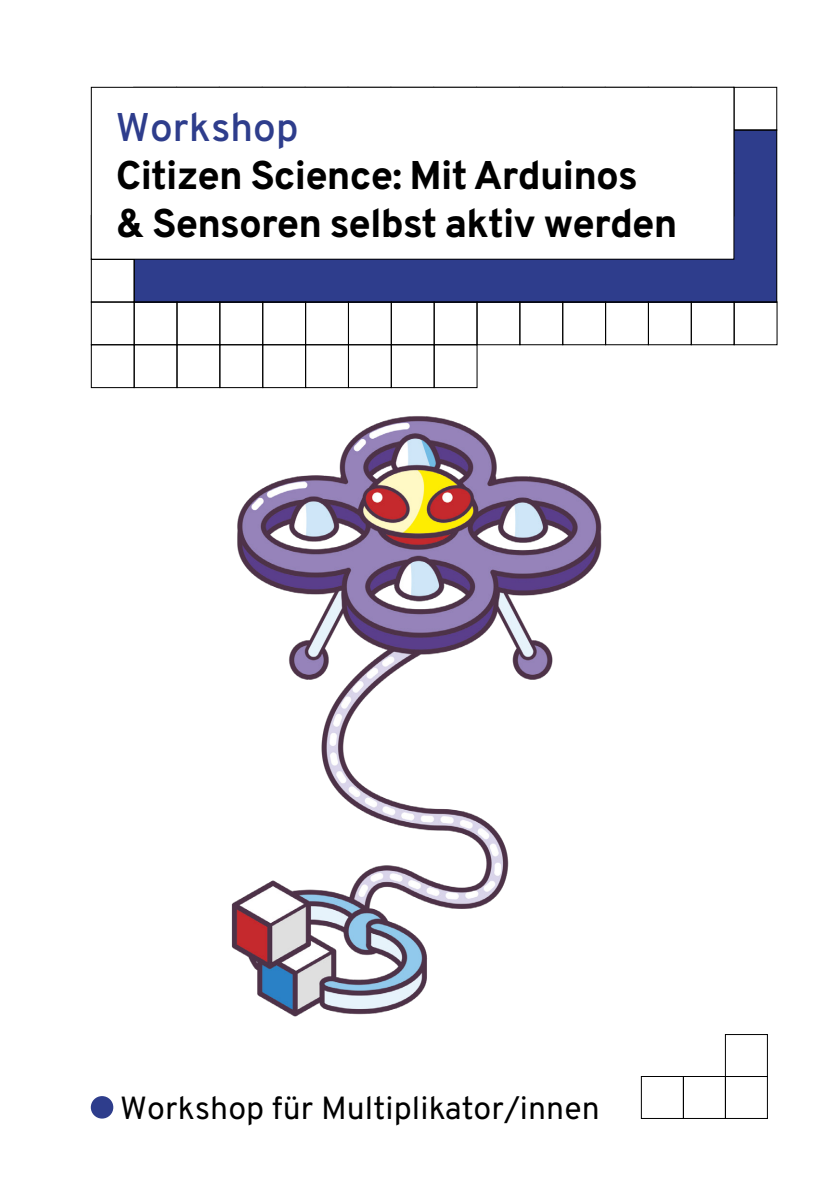
<style>
.page{position:relative;width:840px;height:1191px;background:#fff}
.page>*{position:absolute;margin:0;border:0;box-sizing:border-box;transform-origin:0 0}
.t1{font:800 40px/48px "Overpass";letter-spacing:-.02em;color:#000}
.t2{font:600 40px "Overpass";letter-spacing:.005em;color:#2e3d8c}
.t3{font:32px "Overpass";letter-spacing:.005em;color:#000}
</style>
<div class="page">
<div style="left:91px;top:1096px;width:22px;height:22px;background:#2e3d8c;border-radius:50%"></div>
<div style="left:640px;top:1076px;width:43px;height:43px;border:1px solid #000"></div>
<div style="left:682px;top:1076px;width:43px;height:43px;border:1px solid #000"></div>
<div style="left:724px;top:1076px;width:43px;height:43px;border:1px solid #000"></div>
<div style="left:724px;top:1034px;width:43px;height:43px;border:1px solid #000"></div>
<img style="left:210px;top:363px;width:392px;height:654px">
<div style="left:134px;top:130px;width:642px;height:172px;background:#2e3d8c"></div>
<div style="left:733px;top:87px;width:43px;height:44px;border:1px solid #000"></div>
<div style="left:91px;top:301px;width:44px;height:44px;border:1px solid #000"></div>
<div style="left:91px;top:259px;width:44px;height:44px;border:1px solid #000"></div>
<div style="left:176px;top:301px;width:44px;height:44px;border:1px solid #000"></div>
<div style="left:262px;top:301px;width:44px;height:44px;border:1px solid #000"></div>
<div style="left:519px;top:301px;width:44px;height:44px;border:1px solid #000"></div>
<div style="left:348px;top:301px;width:43px;height:44px;border:1px solid #000"></div>
<div style="left:604px;top:301px;width:44px;height:44px;border:1px solid #000"></div>
<div style="left:433px;top:301px;width:44px;height:44px;border:1px solid #000"></div>
<div style="left:690px;top:301px;width:44px;height:44px;border:1px solid #000"></div>
<div style="left:134px;top:301px;width:43px;height:44px;border:1px solid #000"></div>
<div style="left:219px;top:301px;width:44px;height:44px;border:1px solid #000"></div>
<div style="left:476px;top:301px;width:44px;height:44px;border:1px solid #000"></div>
<div style="left:305px;top:301px;width:44px;height:44px;border:1px solid #000"></div>
<div style="left:562px;top:301px;width:43px;height:44px;border:1px solid #000"></div>
<div style="left:390px;top:301px;width:44px;height:44px;border:1px solid #000"></div>
<div style="left:647px;top:301px;width:44px;height:44px;border:1px solid #000"></div>
<div style="left:733px;top:301px;width:44px;height:44px;border:1px solid #000"></div>
<div style="left:91px;top:344px;width:44px;height:44px;border:1px solid #000"></div>
<div style="left:176px;top:344px;width:44px;height:44px;border:1px solid #000"></div>
<div style="left:262px;top:344px;width:44px;height:44px;border:1px solid #000"></div>
<div style="left:348px;top:344px;width:43px;height:44px;border:1px solid #000"></div>
<div style="left:433px;top:344px;width:44px;height:44px;border:1px solid #000"></div>
<div style="left:134px;top:344px;width:43px;height:44px;border:1px solid #000"></div>
<div style="left:219px;top:344px;width:44px;height:44px;border:1px solid #000"></div>
<div style="left:305px;top:344px;width:44px;height:44px;border:1px solid #000"></div>
<div style="left:390px;top:344px;width:44px;height:44px;border:1px solid #000"></div>
<div style="left:91px;top:87px;width:642px;height:172px;background:#fff"></div>
<div style="left:91px;top:87px;width:643px;height:173px;border:1px solid #000"></div>
<p class="t2" style="left:116px;top:102px;width:184px">Workshop</p>
<p class="t1" style="left:116px;top:151px;width:563px">Citizen Science: Mit Arduinos<br>&amp; Sensoren selbst aktiv werden</p>
<p class="t3" style="left:120px;top:1087px;width:480px">Workshop für Multiplikator/innen</p>
</div>
